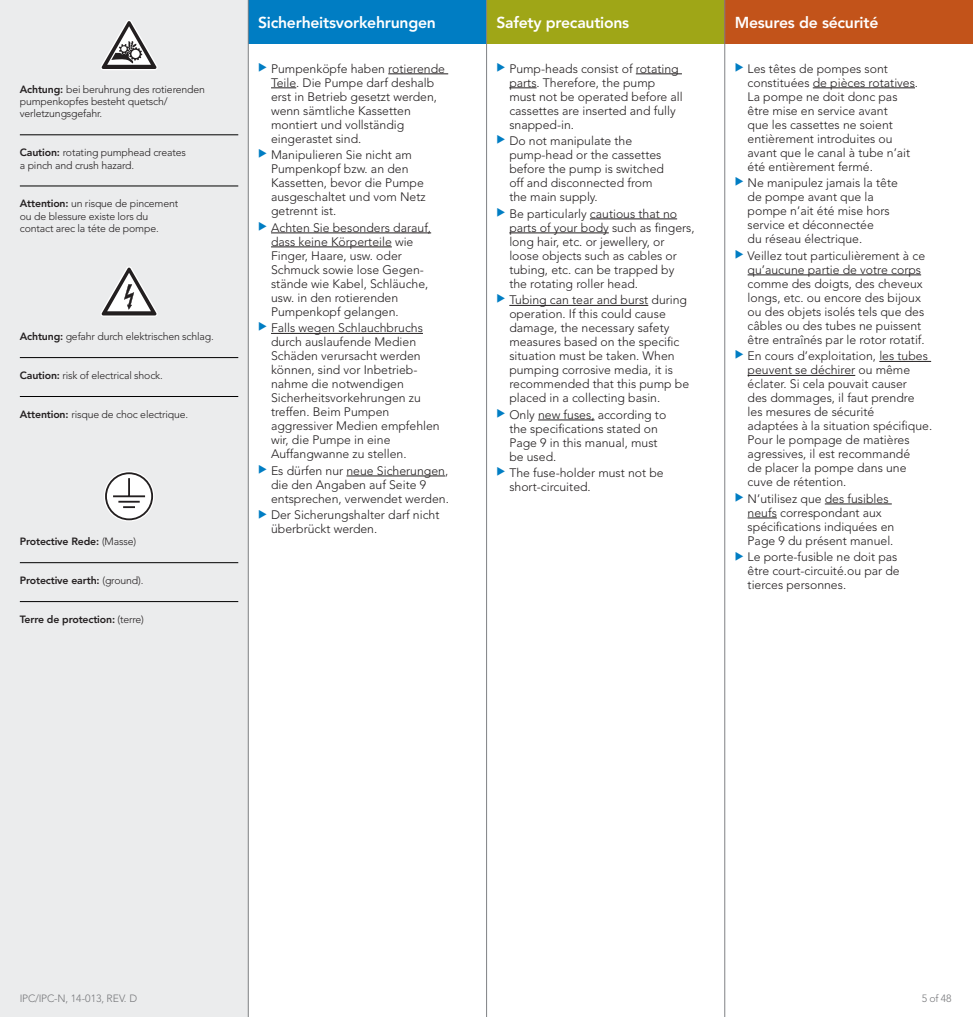
<style>
.page{position:relative;width:973px;height:1017px;background:#fff}
.page>*{position:absolute;margin:0;border:0;box-sizing:border-box;transform-origin:0 0}
.t1{font:800 15.75px "Avenir";letter-spacing:-.015em;color:#fff}
.t2{font:300 12.25px/14px "Avenir";color:#231f20}
.t3{font:300 10.5px/12.2px "Avenir";letter-spacing:-.015em;color:#231f20}
.t4{font:800 10.5px "Avenir";letter-spacing:-.015em;color:#231f20}
.t5{font:300 10.5px "Avenir";color:#77787b}
.t6{font:300 10.5px "Avenir";letter-spacing:-.025em;color:#77787b}
.s1{font-weight:800}
.s2{font-weight:300}
</style>
<div class="page">
<div style="left:0;top:0;width:248px;height:1017px;background:#ebeced"></div>
<div style="left:248px;top:0;width:238px;height:43px;background:#007dc3"></div>
<div style="left:486px;top:0;width:238px;height:43px;background:#9fa617"></div>
<hr style="left:0;top:0;width:1px;height:43px;background:#c2531a">
<div style="left:724px;top:0;width:248px;height:43px;background:#c2531a"></div>
<hr style="left:486px;top:0;width:1px;height:1017px;background:#808285">
<hr style="left:724px;top:0;width:1px;height:1017px;background:#808285">
<hr style="left:248px;top:0;width:1px;height:1017px;background:#808285">
<hr style="left:388px;top:74px;width:60px;height:1px;background:#231f20">
<svg style="left:271px;top:88px;width:25px;height:1px"></svg>
<hr style="left:271px;top:233px;width:160px;height:1px;background:#231f20">
<hr style="left:271px;top:247px;width:121px;height:1px;background:#231f20">
<hr style="left:271px;top:333px;width:152px;height:1px;background:#231f20">
<hr style="left:346px;top:476px;width:99px;height:1px;background:#231f20">
<hr style="left:635px;top:74px;width:46px;height:1px;background:#231f20">
<svg style="left:509px;top:88px;width:27px;height:1px"></svg>
<hr style="left:590px;top:219px;width:87px;height:1px;background:#231f20">
<hr style="left:509px;top:233px;width:99px;height:1px;background:#231f20">
<hr style="left:509px;top:305px;width:139px;height:1px;background:#231f20">
<hr style="left:538px;top:420px;width:56px;height:1px;background:#231f20">
<hr style="left:812px;top:88px;width:102px;height:1px;background:#231f20">
<hr style="left:747px;top:275px;width:173px;height:1px;background:#231f20">
<hr style="left:879px;top:361px;width:51px;height:1px;background:#231f20">
<hr style="left:747px;top:375px;width:108px;height:1px;background:#231f20">
<hr style="left:824px;top:504px;width:67px;height:1px;background:#231f20">
<svg style="left:747px;top:518px;width:29px;height:1px"></svg>
<svg style="left:101px;top:20px;width:57px;height:50px"></svg>
<svg style="left:101px;top:266px;width:57px;height:51px"></svg>
<hr style="left:20px;top:135px;width:218px;height:1px;background:#000">
<hr style="left:20px;top:186px;width:218px;height:1px;background:#000">
<hr style="left:20px;top:357px;width:218px;height:1px;background:#000">
<hr style="left:20px;top:396px;width:218px;height:1px;background:#000">
<hr style="left:20px;top:562px;width:218px;height:1px;background:#000">
<hr style="left:20px;top:601px;width:218px;height:1px;background:#000">
<svg style="left:104px;top:471px;width:50px;height:50px"></svg>
<p class="t3" style="left:20px;top:83px;width:186px"><span class="s1">Achtung:</span> bei beruhrung des rotierenden pumpenkopfes besteht quetsch/ verletzungsgefahr.</p>
<p class="t3" style="left:20px;top:147px;width:167px"><span class="s1">Caution:</span> rotating pumphead creates a pinch and crush hazard.</p>
<p class="t3" style="left:20px;top:198px;width:160px"><span class="s1">Attention:</span> un risque de pincement ou de blessure existe lors du contact arec la téte de pompe.</p>
<p class="t3" style="left:20px;top:330px;width:195px"><span class="s1">Achtung:</span> gefahr durch elektrischen schlag.</p>
<p class="t3" style="left:20px;top:369px;width:144px"><span class="s1">Caution:</span> risk of electrical shock.</p>
<p class="t3" style="left:20px;top:408px;width:170px"><span class="s1">Attention:</span> risque de choc electrique.</p>
<p class="t4" style="left:20px;top:535px;width:118px">Protective Rede: <span class="s2">(Masse)</span></p>
<p class="t4" style="left:20px;top:574px;width:125px">Protective earth: <span class="s2">(ground).</span></p>
<p class="t4" style="left:20px;top:613px;width:126px">Terre de protection: <span class="s2">(terre)</span></p>
<p class="t1" style="left:258px;top:13px;width:179px">Sicherheitsvorkehrungen</p>
<p class="t1" style="left:496px;top:13px;width:134px">Safety precautions</p>
<p class="t1" style="left:734px;top:13px;width:145px">Mesures de sécurité</p>
<p class="t2" style="left:271px;top:61px;width:175px">Pumpenköpfe haben rotierende<br>Teile. Die Pumpe darf deshalb erst in Betrieb gesetzt werden, wenn sämtliche Kassetten montiert und vollständig eingerastet sind.</p>
<p class="t2" style="left:271px;top:148px;width:156px">Manipulieren Sie nicht am<br>Pumpenkopf bzw. an den<br>Kassetten, bevor die Pumpe ausgeschaltet und vom Netz getrennt ist.</p>
<p class="t2" style="left:271px;top:220px;width:162px">Achten Sie besonders darauf, dass keine Körperteile wie<br>Finger, Haare, usw. oder<br>Schmuck sowie lose Gegen&shy;stände wie Kabel, Schläuche, usw. in den rotierenden<br>Pumpenkopf gelangen.</p>
<p class="t2" style="left:271px;top:321px;width:170px">Falls wegen Schlauchbruchs durch auslaufende Medien<br>Schäden verursacht werden können, sind vor Inbetrieb&shy;nahme die notwendigen<br>Sicherheitsvorkehrungen zu treffen. Beim Pumpen aggressiver Medien empfehlen wir, die Pumpe in eine<br>Auffangwanne zu stellen.</p>
<p class="t2" style="left:271px;top:463px;width:179px">Es dürfen nur neue Sicherungen, die den Angaben auf Seite 9 entsprechen, verwendet werden.</p>
<p class="t2" style="left:271px;top:508px;width:170px">Der Sicherungshalter darf nicht überbrückt werden.</p>
<p class="t2" style="left:509px;top:61px;width:175px">Pump-heads consist of rotating parts. Therefore, the pump must not be operated before all cassettes are inserted and fully snapped-in.</p>
<p class="t2" style="left:509px;top:134px;width:156px">Do not manipulate the pump-head or the cassettes before the pump is switched off and disconnected from the main supply.</p>
<p class="t2" style="left:509px;top:206px;width:187px">Be particularly cautious that no parts of your body such as fingers, long hair, etc. or jewellery, or loose objects such as cables or tubing, etc. can be trapped by the rotating roller head.</p>
<p class="t2" style="left:509px;top:293px;width:181px">Tubing can tear and burst during operation. If this could cause damage, the necessary safety measures based on the specific situation must be taken. When pumping corrosive media, it is recommended that this pump be placed in a collecting basin.</p>
<p class="t2" style="left:509px;top:407px;width:158px">Only new fuses, according to the specifications stated on<br>Page 9 in this manual, must be used.</p>
<p class="t2" style="left:509px;top:466px;width:156px">The fuse-holder must not be short-circuited.</p>
<p class="t2" style="left:747px;top:61px;width:172px">Les têtes de pompes sont constituées de pièces rotatives.<br>La pompe ne doit donc pas être mise en service avant<br>que les cassettes ne soient entièrement introduites ou avant que le canal à tube n’ait été entièrement fermé.</p>
<p class="t2" style="left:747px;top:176px;width:152px">Ne manipulez jamais la tête de pompe avant que la pompe n’ait été mise hors service et déconnectée<br>du réseau électrique.</p>
<p class="t2" style="left:747px;top:248px;width:179px">Veillez tout particulièrement à ce qu’aucune partie de votre corps comme des doigts, des cheveux longs, etc. ou encore des bijoux ou des objets isolés tels que des câbles ou des tubes ne puissent être entraînés par le rotor rotatif.</p>
<p class="t2" style="left:747px;top:349px;width:186px">En cours d’exploitation, les tubes peuvent se déchirer ou même éclater. Si cela pouvait causer<br>des dommages, il faut prendre les mesures de sécurité<br>adaptées à la situation spécifique.<br>Pour le pompage de matières agressives, il est recommandé<br>de placer la pompe dans une cuve de rétention.</p>
<p class="t2" style="left:747px;top:491px;width:148px">N’utilisez que des fusibles neufs correspondant aux spécifications indiquées en<br>Page 9 du présent manuel.</p>
<p class="t2" style="left:747px;top:550px;width:154px">Le porte-fusible ne doit pas être court-circuité.ou par de tierces personnes.</p>
<p class="t5" style="left:20px;top:993px;width:119px">IPC/IPC-N, 14-013, REV. D</p>
<p class="t6" style="left:921px;top:993px;width:31px">5 of 48</p>
</div>
